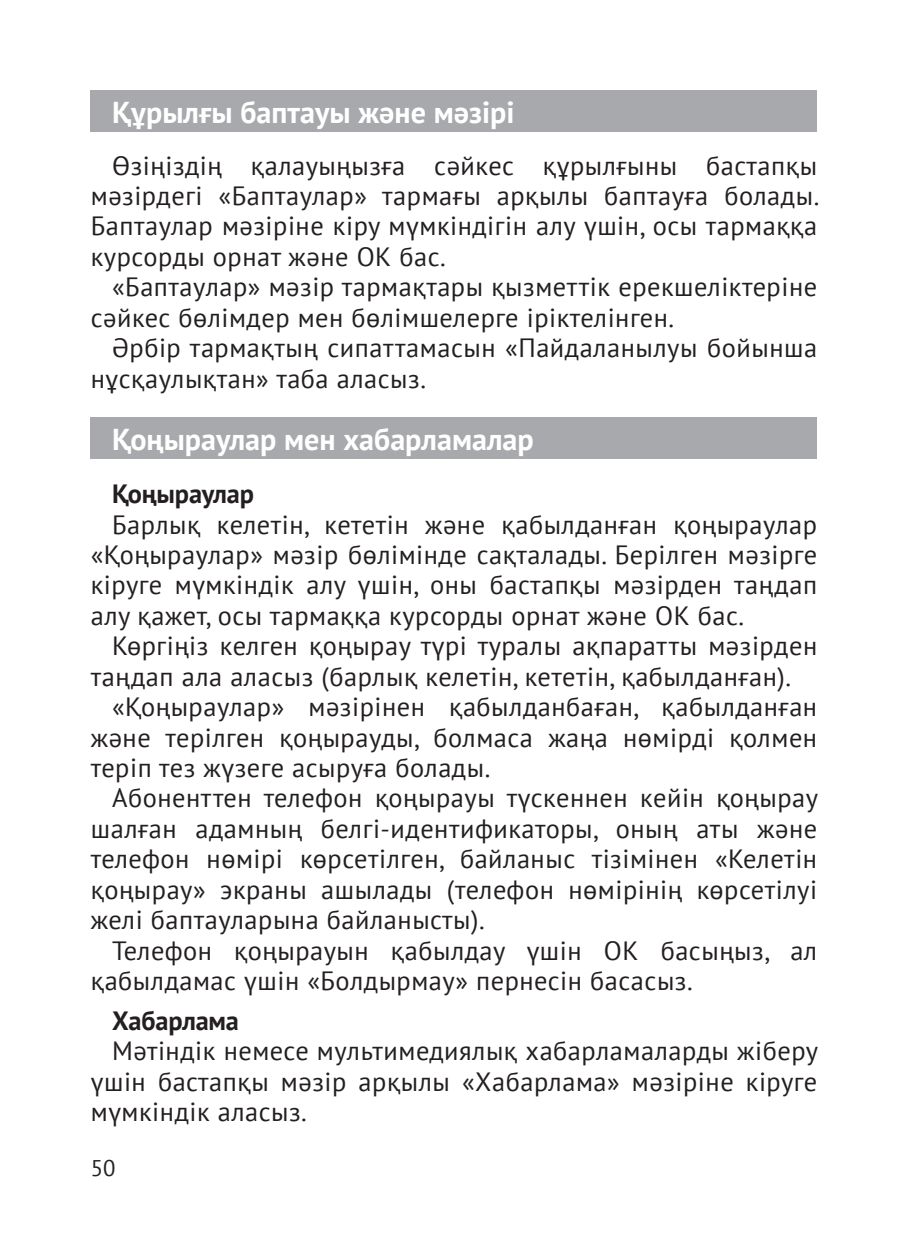
<style>
.page{position:relative;width:908px;height:1248px;background:#fff}
.page>*{position:absolute;margin:0;border:0;box-sizing:border-box;transform-origin:0 0}
.t1{font:700 30px "PT Sans";color:#fff}
.t2{font:26.4px/30.4px "PT Sans";letter-spacing:.02em;color:#231f20;text-align:justify}
.t3{font:700 26.4px "PT Sans";letter-spacing:-.01em;color:#231f20}
.t4{font:22.8px "PT Sans";color:#231f20}
</style>
<div class="page">
<div style="left:91px;top:91px;width:725px;height:41px;background:#a8a9ad"></div>
<div style="left:91px;top:418px;width:725px;height:41px;background:#a8a9ad"></div>
<p class="t1" style="left:112px;top:93px;width:404px">Құрылғы баптауы және мәзірі</p>
<p class="t2" style="left:91px;top:149px;width:729px;text-indent:21px">Өзіңіздің қалауыңызға сәйкес құрылғыны бастапқы мәзірдегі «Баптаулар» тармағы арқылы баптауға болады.<br>Баптаулар мәзіріне кіру мүмкіндігін алу үшін, осы тармаққа курсорды орнат және ОК бас.</p>
<p class="t2" style="left:91px;top:271px;width:727px;text-indent:21px">«Баптаулар» мәзір тармақтары қызметтік ерекшеліктеріне сәйкес бөлімдер мен бөлімшелерге іріктелінген.</p>
<p class="t2" style="left:91px;top:332px;width:727px;text-indent:21px">Әрбір тармақтың сипаттамасын «Пайдаланылуы бойынша нұсқаулықтан» таба аласыз.</p>
<p class="t1" style="left:112px;top:420px;width:423px">Қоңыраулар мен хабарламалар</p>
<p class="t3" style="left:112px;top:476px;width:143px">Қоңыраулар</p>
<p class="t2" style="left:91px;top:508px;width:727px;text-indent:21px">Барлық келетін, кететін және қабылданған қоңыраулар «Қоңыраулар» мәзір бөлімінде сақталады. Берілген мәзірге кіруге мүмкіндік алу үшін, оны бастапқы мәзірден таңдап алу қажет, осы тармаққа курсорды орнат және ОК бас.</p>
<p class="t2" style="left:112px;top:630px;width:706px">Көргіңіз келген қоңырау түрі туралы ақпаратты мәзірден</p>
<p class="t2" style="left:91px;top:660px;width:701px">таңдап ала аласыз (барлық келетін, кететін, қабылданған).</p>
<p class="t2" style="left:112px;top:691px;width:706px">«Қоңыраулар» мәзірінен қабылданбаған, қабылданған</p>
<p class="t2" style="left:91px;top:721px;width:727px">және терілген қоңырауды, болмаса жаңа нөмірді қолмен</p>
<p class="t2" style="left:91px;top:751px;width:401px">теріп тез жүзеге асыруға болады.</p>
<p class="t2" style="left:112px;top:782px;width:707px">Абоненттен телефон қоңырауы түскеннен кейін қоңырау</p>
<p class="t2" style="left:91px;top:812px;width:727px">шалған адамның белгі-идентификаторы, оның аты және</p>
<p class="t2" style="left:91px;top:843px;width:727px">телефон нөмірі көрсетілген, байланыс тізімінен «Келетін</p>
<p class="t2" style="left:91px;top:873px;width:727px">қоңырау» экраны ашылады (телефон нөмірінің көрсетілуі</p>
<p class="t2" style="left:91px;top:904px;width:395px">желі баптауларына байланысты).</p>
<p class="t2" style="left:112px;top:934px;width:706px">Телефон қоңырауын қабылдау үшін ОК басыңыз, ал</p>
<p class="t2" style="left:91px;top:964px;width:603px">қабылдамас үшін «Болдырмау» пернесін басасыз.</p>
<p class="t3" style="left:112px;top:1002px;width:128px">Хабарлама</p>
<p class="t2" style="left:91px;top:1034px;width:728px;text-indent:21px">Мәтіндік немесе мультимедиялық хабарламаларды жіберу үшін бастапқы мәзір арқылы «Хабарлама» мәзіріне кіруге мүмкіндік аласыз.</p>
<p class="t4" style="left:91px;top:1153px;width:26px">50</p>
</div>
